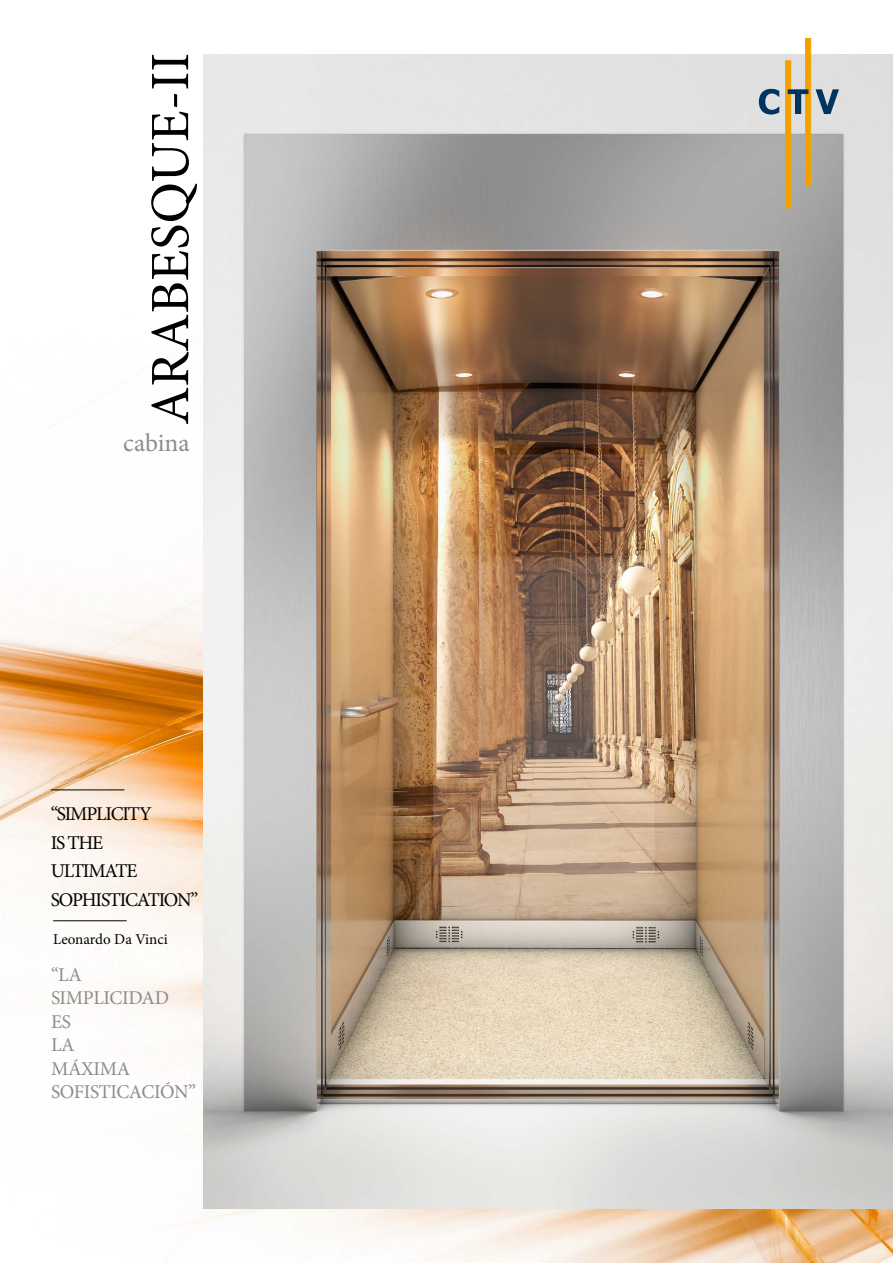
<style>
.page{position:relative;width:893px;height:1263px;background:#fff}
.page>*{position:absolute;margin:0;border:0;box-sizing:border-box;transform-origin:0 0}
.t1{font:55.5px "Minion Pro";color:#000}
.t2{font:25.5px "Minion Pro";letter-spacing:-.005em;color:#8d8b90}
.t3{font:19.5px/28.5px "Minion Pro";letter-spacing:-.06em;color:#000}
.t4{font:19.5px/23.4px "Minion Pro";letter-spacing:-.02em;color:#8d8b90}
.t5{font:15px "Minion Pro";color:#000}
</style>
<div class="page">
<img style="left:0;top:597px;width:893px;height:666px">
<img style="left:203px;top:54px;width:690px;height:1155px">
<hr style="left:51px;top:789px;width:73px;height:1px;background:#000">
<hr style="left:53px;top:920px;width:74px;height:1px;background:#000">
<div style="left:785px;top:61px;width:6px;height:147px;background:#f29f00;border:1px solid #f4a700"></div>
<div style="left:805px;top:38px;width:6px;height:148px;background:#f29f00;border:1px solid #f4a700"></div>
<svg style="left:759px;top:89px;width:20px;height:26px"></svg>
<svg style="left:788px;top:89px;width:20px;height:25px"></svg>
<svg style="left:815px;top:89px;width:24px;height:25px"></svg>
<h1 class="t1" style="left:133px;top:425px;width:374px;rotate:-90deg">ARABESQUE-II</h1>
<h2 class="t2" style="left:123px;top:426px;width:68px">cabina</h2>
<p class="t3" style="left:51px;top:800px;width:149px">“SIMPLICITY<br>IS THE<br>ULTIMATE<br>SOPHISTICATION”</p>
<p class="t5" style="left:53px;top:929px;width:116px">Leonardo Da Vinci</p>
<p class="t4" style="left:51px;top:963px;width:146px">“LA<br>SIMPLICIDAD<br>ES<br>LA<br>MÁXIMA<br>SOFISTICACIÓN”</p>
</div>
